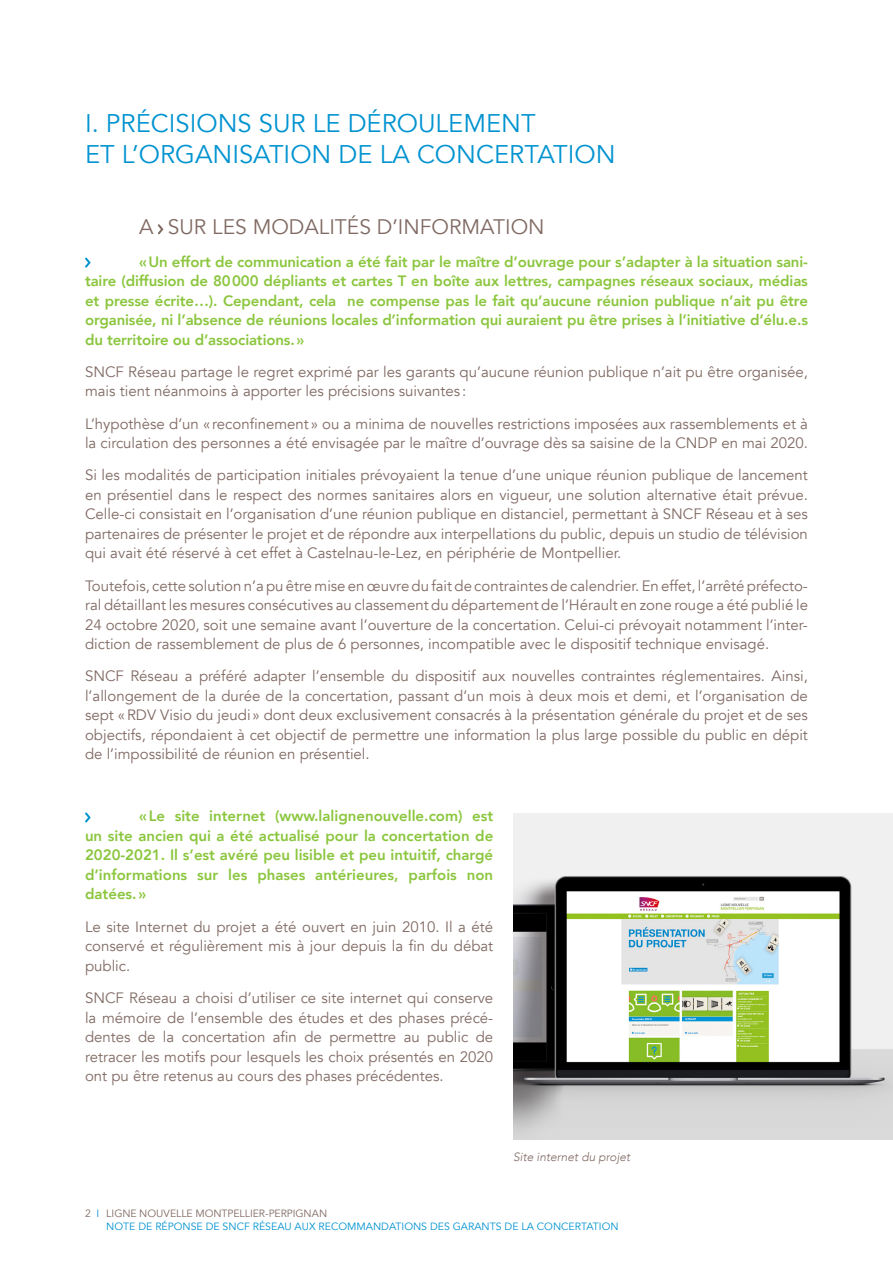
<style>
.page{position:relative;width:893px;height:1263px;background:#fff}
.page>*{position:absolute;margin:0;border:0;box-sizing:border-box;transform-origin:0 0}
.TITRE{font:25.5px/31.5px "Avenir";color:#0093d0}
.SOUS-TITRE{font:21px "Avenir";color:#806a63}
.Texte_général{font:15px/19.5px "Avenir";color:#806a63;text-align:justify}
.Texte_général-2{font:800 15px/19.5px "Avenir";letter-spacing:-.01em;color:#8bc63e;text-align:justify}
.question{font:800 15px/19.5px "Avenir";color:#8bc63e;text-align:justify}
.Texte_général-3{font:italic 300 12px "Avenir";color:#806a63}
.t1{font:10.5px/12.6px "Avenir";color:#0093d0}
.s1{color:#806a63}
</style>
<div class="page">
<svg style="left:158px;top:224px;width:6px;height:11px"></svg>
<svg style="left:85px;top:257px;width:6px;height:11px"></svg>
<svg style="left:85px;top:812px;width:6px;height:11px"></svg>
<img style="left:513px;top:813px;width:380px;height:327px">
<p class="TITRE" style="left:85px;top:108px;width:532px">I. PRÉCISIONS SUR LE DÉROULEMENT<br>ET L’ORGANISATION DE LA CONCERTATION</p>
<p class="SOUS-TITRE" style="left:139px;top:215px;width:407px">A SUR LES MODALITÉS D’INFORMATION</p>
<p class="Texte_général-2" style="left:85px;top:252px;width:724px;text-indent:54px">«Un effort de communication a été fait par le maître d’ouvrage pour s’adapter à la situation sani&shy;taire (diffusion de 80000 dépliants et cartes T en boîte aux lettres, campagnes réseaux sociaux, médias et presse écrite…). Cependant, cela ne compense pas le fait qu’aucune réunion publique n’ait pu être organisée, ni l’absence de réunions locales d’information qui auraient pu être prises à l’initiative d’élu.e.s du territoire ou d’associations.»</p>
<p class="Texte_général" style="left:85px;top:362px;width:724px">SNCF Réseau partage le regret exprimé par les garants qu’aucune réunion publique n’ait pu être organisée, mais tient néanmoins à apporter les précisions suivantes :</p>
<p class="Texte_général" style="left:85px;top:414px;width:724px">L’hypothèse d’un « reconfinement » ou a minima de nouvelles restrictions imposées aux rassemblements et à la circulation des personnes a été envisagée par le maître d’ouvrage dès sa saisine de la CNDP en mai 2020.</p>
<p class="Texte_général" style="left:85px;top:466px;width:724px">Si les modalités de participation initiales prévoyaient la tenue d’une unique réunion publique de lancement en présentiel dans le respect des normes sanitaires alors en vigueur, une solution alternative était prévue.<br>Celle-ci consistait en l’organisation d’une réunion publique en distanciel, permettant à SNCF Réseau et à ses partenaires de présenter le projet et de répondre aux interpellations du public, depuis un studio de télévision qui avait été réservé à cet effet à Castelnau-le-Lez, en périphérie de Montpellier.</p>
<p class="Texte_général" style="left:85px;top:576px;width:724px">Toutefois, cette solution n’a pu être mise en œuvre du fait de contraintes de calendrier. En effet, l’arrêté préfecto&shy;ral détaillant les mesures consécutives au classement du département de l’Hérault en zone rouge a été publié le 24 octobre 2020, soit une semaine avant l’ouverture de la concertation. Celui-ci prévoyait notamment l’inter&shy;diction de rassemblement de plus de 6 personnes, incompatible avec le dispositif technique envisagé.</p>
<p class="Texte_général" style="left:85px;top:667px;width:724px">SNCF Réseau a préféré adapter l’ensemble du dispositif aux nouvelles contraintes réglementaires. Ainsi, l’allongement de la durée de la concertation, passant d’un mois à deux mois et demi, et l’organisation de sept «RDV Visio du jeudi » dont deux exclusivement consacrés à la présentation générale du projet et de ses objectifs, répondaient à cet objectif de permettre une information la plus large possible du public en dépit de l’impossibilité de réunion en présentiel.</p>
<p class="question" style="left:85px;top:806px;width:410px;text-indent:54px">«Le site internet (www.lalignenouvelle.com) est un site ancien qui a été actualisé pour la concertation de 2020-2021. Il s’est avéré peu lisible et peu intuitif, chargé d’informations sur les phases antérieures, parfois non datées.»</p>
<p class="Texte_général" style="left:85px;top:917px;width:410px">Le site Internet du projet a été ouvert en juin 2010. Il a été conservé et régulièrement mis à jour depuis la fin du débat public.</p>
<p class="Texte_général" style="left:85px;top:988px;width:410px">SNCF Réseau a choisi d’utiliser ce site internet qui conserve la mémoire de l’ensemble des études et des phases précé&shy;dentes de la concertation afin de permettre au public de retracer les motifs pour lesquels les choix présentés en 2020 ont pu être retenus au cours des phases précédentes.</p>
<p class="Texte_général-3" style="left:513px;top:1150px;width:119px">Site internet du projet</p>
<p class="t1" style="left:106px;top:1208px;width:514px;text-indent:-21px"><span class="s1">2</span> I <span class="s1">LIGNE NOUVELLE MONTPELLIER-PERPIGNAN<br></span>NOTE DE RÉPONSE DE SNCF RÉSEAU AUX RECOMMANDATIONS DES GARANTS DE LA CONCERTATION</p>
</div>
